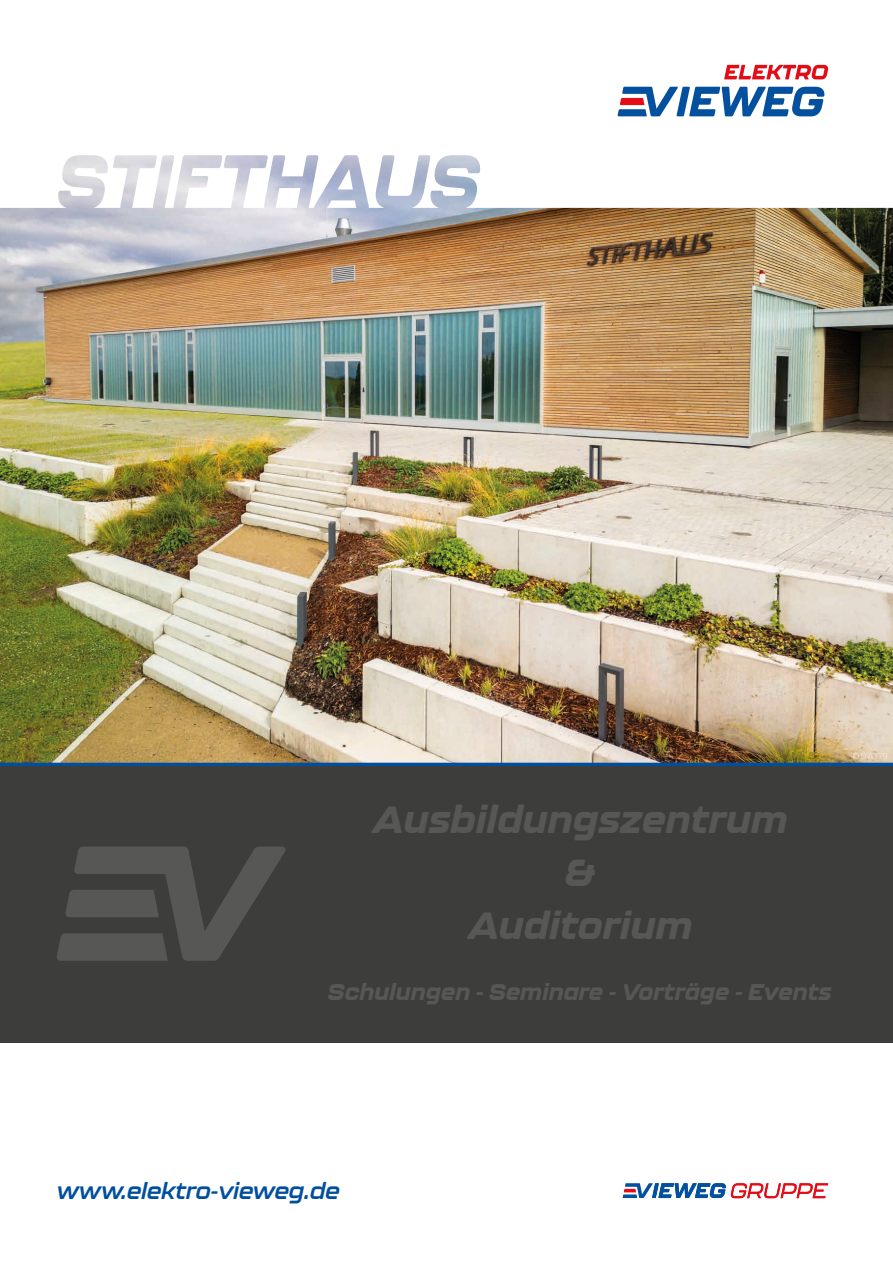
<style>
.page{position:relative;width:893px;height:1263px;background:#fff}
.page>*{position:absolute;margin:0;border:0;box-sizing:border-box;transform-origin:0 0}
.t1{font:italic 800 37.5px/52.5px "Kallisto";color:#575756;text-align:center}
.t2{font:italic 800 22.5px "Kallisto";color:#575756}
.t3{font:italic 700 22.5px "Kallisto";color:#004f9f}
</style>
<div class="page">
<img style="left:0;top:155px;width:893px;height:608px">
<hr style="left:0;top:763px;width:893px;height:4px;background:#004f9f">
<svg style="left:724px;top:65px;width:105px;height:14px"></svg>
<svg style="left:617px;top:87px;width:208px;height:29px"></svg>
<svg style="left:623px;top:1183px;width:205px;height:15px"></svg>
<div style="left:1px;top:766px;width:892px;height:276px;background:#3d3d3c"></div>
<svg style="left:853px;top:753px;width:34px;height:6px"></svg>
<svg style="left:57px;top:846px;width:229px;height:115px"></svg>
<h1 class="t1" style="left:373px;top:793px;width:416px">Ausbildungszentrum &amp;<br>Auditorium</h1>
<p class="t2" style="left:328px;top:978px;width:505px">Schulungen - Seminare - Vorträge - Events</p>
<p class="t3" style="left:57px;top:1177px;width:285px">www.elektro-vieweg.de</p>
</div>
